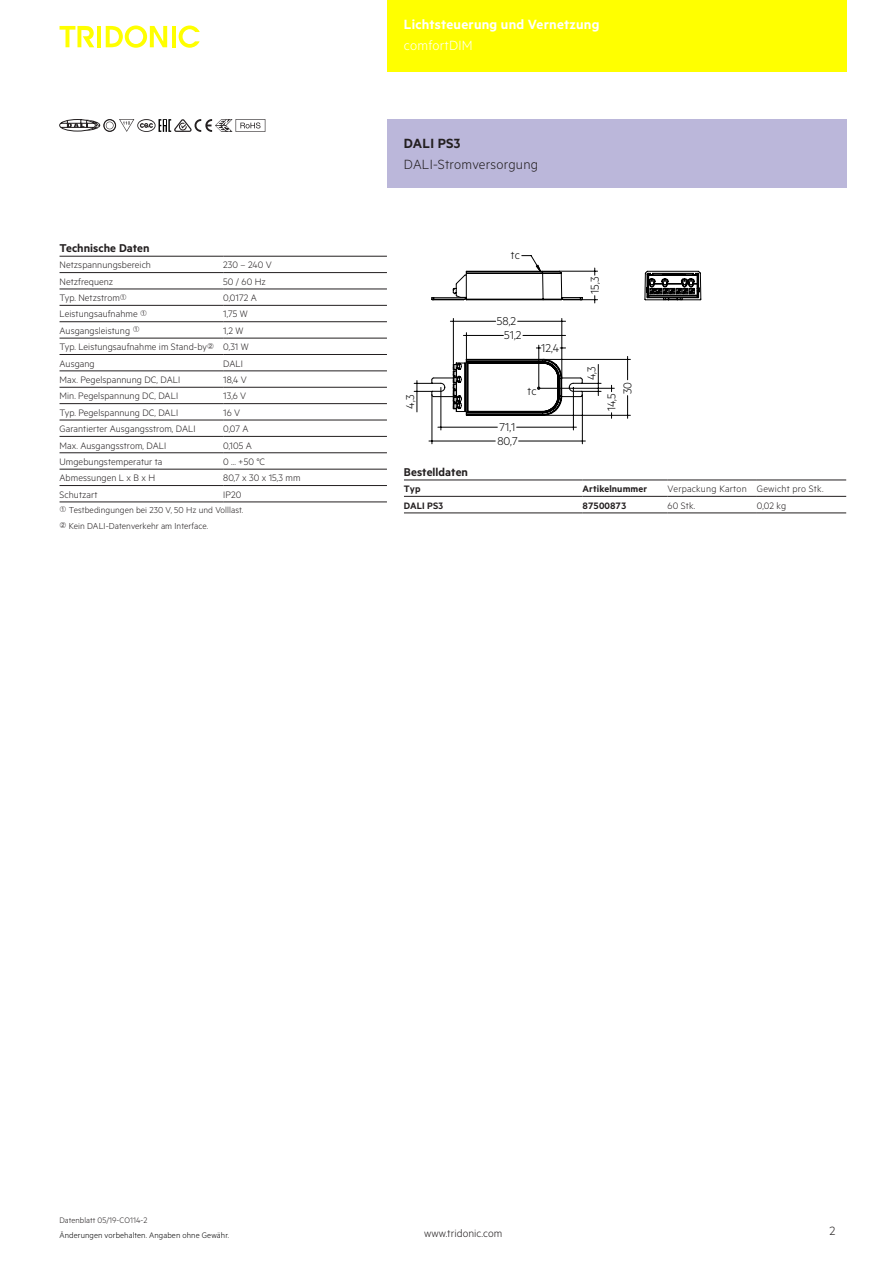
<style>
.page{position:relative;width:893px;height:1263px;background:#fff}
.page>*{position:absolute;margin:0;border:0;box-sizing:border-box;transform-origin:0 0}
.t1{font:15px "Tridonic Metric Print Semi";letter-spacing:.015em;color:#fff}
.t2{font:15px "Tridonic Metric Print Light";letter-spacing:.015em;color:#231f20}
.t3{font:15px "Tridonic Metric Print Light";letter-spacing:.015em;color:#fff}
.t4{font:15px "Tridonic Metric Print Semi";letter-spacing:.015em;color:#231f20}
.t5{font:13.5px "Tridonic Metric Print Light";color:#231f20}
.t6{font:12.75px/16px "Tridonic Metric Print Light";color:#000001}
.t7{font:12.75px "Tridonic Metric Print Semi";letter-spacing:.005em;color:#231f20}
.t8{font:12px "Tridonic Metric Print Light";letter-spacing:.005em;color:#231f20}
.t9{font:10.5px "Tridonic Metric Print Light";letter-spacing:.005em;color:#231f20}
.t10{font:10.5px "Tridonic Metric Print Semi";letter-spacing:.01em;color:#231f20}
.t11{font:9.75px/15.8px "Tridonic Metric Print Light";letter-spacing:.005em;color:#231f20}
.t12{font:9px "Tridonic Metric Print Light";letter-spacing:.01em;color:#000}
.t13{font:9px "Tridonic Metric Print Light";letter-spacing:.005em;color:#231f20}
</style>
<div class="page">
<div style="left:387px;top:0;width:459px;height:72px;background:#ff0"></div>
<hr style="left:97px;top:26px;width:4px;height:21px;background:#ff0">
<svg style="left:106px;top:26px;width:61px;height:22px"></svg>
<hr style="left:172px;top:26px;width:3px;height:21px;background:#ff0">
<svg style="left:179px;top:26px;width:21px;height:22px"></svg>
<svg style="left:60px;top:26px;width:34px;height:21px"></svg>
<svg style="left:60px;top:119px;width:205px;height:13px"></svg>
<hr style="left:60px;top:256px;width:163px;height:1px;background:#231f20">
<hr style="left:223px;top:256px;width:164px;height:1px;background:#231f20">
<hr style="left:60px;top:272px;width:163px;height:1px;background:#231f20">
<hr style="left:223px;top:272px;width:164px;height:1px;background:#231f20">
<hr style="left:60px;top:289px;width:163px;height:1px;background:#231f20">
<hr style="left:60px;top:305px;width:163px;height:1px;background:#231f20">
<hr style="left:60px;top:321px;width:163px;height:1px;background:#231f20">
<hr style="left:223px;top:289px;width:164px;height:1px;background:#231f20">
<hr style="left:223px;top:305px;width:164px;height:1px;background:#231f20">
<hr style="left:223px;top:321px;width:164px;height:1px;background:#231f20">
<hr style="left:60px;top:338px;width:163px;height:1px;background:#231f20">
<hr style="left:223px;top:338px;width:164px;height:1px;background:#231f20">
<hr style="left:60px;top:354px;width:163px;height:1px;background:#231f20">
<hr style="left:60px;top:371px;width:163px;height:1px;background:#231f20">
<hr style="left:60px;top:387px;width:163px;height:1px;background:#231f20">
<hr style="left:60px;top:403px;width:163px;height:1px;background:#231f20">
<hr style="left:223px;top:354px;width:164px;height:1px;background:#231f20">
<hr style="left:223px;top:371px;width:164px;height:1px;background:#231f20">
<hr style="left:223px;top:387px;width:164px;height:1px;background:#231f20">
<hr style="left:223px;top:403px;width:164px;height:1px;background:#231f20">
<hr style="left:60px;top:420px;width:163px;height:1px;background:#231f20">
<hr style="left:60px;top:436px;width:163px;height:1px;background:#231f20">
<hr style="left:60px;top:452px;width:163px;height:1px;background:#231f20">
<hr style="left:60px;top:469px;width:163px;height:1px;background:#231f20">
<hr style="left:223px;top:469px;width:164px;height:1px;background:#231f20">
<hr style="left:60px;top:485px;width:163px;height:1px;background:#231f20">
<hr style="left:223px;top:485px;width:164px;height:1px;background:#231f20">
<hr style="left:223px;top:420px;width:164px;height:1px;background:#231f20">
<hr style="left:223px;top:436px;width:164px;height:1px;background:#231f20">
<hr style="left:223px;top:452px;width:164px;height:1px;background:#231f20">
<hr style="left:60px;top:501px;width:163px;height:1px;background:#231f20">
<hr style="left:223px;top:501px;width:164px;height:1px;background:#231f20">
<div style="left:387px;top:119px;width:459px;height:68px;background:#bbb7da"></div>
<hr style="left:519px;top:441px;width:66px;height:1px;background:#000">
<hr style="left:429px;top:441px;width:66px;height:1px;background:#000">
<hr style="left:517px;top:427px;width:59px;height:1px;background:#000">
<hr style="left:438px;top:427px;width:59px;height:1px;background:#000">
<hr style="left:432px;top:395px;width:1px;height:49px;background:#000">
<hr style="left:441px;top:387px;width:1px;height:43px;background:#000">
<hr style="left:573px;top:387px;width:1px;height:43px;background:#000">
<hr style="left:582px;top:395px;width:1px;height:49px;background:#000">
<svg style="left:414px;top:255px;width:287px;height:163px"></svg>
<hr style="left:404px;top:496px;width:179px;height:1px;background:#231f20">
<hr style="left:583px;top:496px;width:85px;height:1px;background:#231f20">
<hr style="left:668px;top:496px;width:89px;height:1px;background:#231f20">
<hr style="left:757px;top:496px;width:89px;height:1px;background:#231f20">
<hr style="left:404px;top:512px;width:179px;height:1px;background:#231f20">
<hr style="left:583px;top:512px;width:85px;height:1px;background:#231f20">
<hr style="left:668px;top:512px;width:89px;height:1px;background:#231f20">
<hr style="left:757px;top:512px;width:89px;height:1px;background:#231f20">
<hr style="left:404px;top:480px;width:179px;height:1px;background:#231f20">
<hr style="left:583px;top:480px;width:85px;height:1px;background:#231f20">
<hr style="left:668px;top:480px;width:89px;height:1px;background:#231f20">
<hr style="left:757px;top:480px;width:89px;height:1px;background:#231f20">
<h1 class="t1" style="left:404px;top:19px;width:197px">Lichtsteuerung und Vernetzung</h1>
<h1 class="t3" style="left:404px;top:36px;width:70px">comfortDIM</h1>
<p class="t7" style="left:60px;top:244px;width:91px">Technische Daten</p>
<p class="t9" style="left:60px;top:261px;width:93px">Netzspannungsbereich</p>
<p class="t9" style="left:223px;top:261px;width:50px">230 – 240 V</p>
<p class="t9" style="left:60px;top:278px;width:55px">Netzfrequenz</p>
<p class="t9" style="left:223px;top:278px;width:44px">50 / 60 Hz</p>
<p class="t9" style="left:60px;top:294px;width:62px">Typ. Netzstrom</p>
<p class="t9" style="left:223px;top:294px;width:35px">0,0172 A</p>
<p class="t9" style="left:60px;top:311px;width:80px">Leistungsaufnahme</p>
<p class="t9" style="left:223px;top:311px;width:26px">1,75 W</p>
<p class="t9" style="left:60px;top:327px;width:72px">Ausgangsleistung</p>
<p class="t9" style="left:223px;top:327px;width:22px">1,2 W</p>
<p class="t9" style="left:60px;top:343px;width:149px">Typ. Leistungsaufnahme im Stand-by</p>
<p class="t9" style="left:223px;top:343px;width:27px">0,31 W</p>
<p class="t9" style="left:60px;top:360px;width:37px">Ausgang</p>
<p class="t9" style="left:223px;top:360px;width:21px">DALI</p>
<p class="t9" style="left:60px;top:376px;width:122px">Max. Pegelspannung DC, DALI</p>
<p class="t9" style="left:223px;top:376px;width:25px">18,4 V</p>
<p class="t9" style="left:60px;top:392px;width:120px">Min. Pegelspannung DC, DALI</p>
<p class="t9" style="left:223px;top:392px;width:25px">13,6 V</p>
<p class="t9" style="left:60px;top:409px;width:120px">Typ. Pegelspannung DC, DALI</p>
<p class="t9" style="left:223px;top:409px;width:19px">16 V</p>
<p class="t9" style="left:60px;top:425px;width:138px">Garantierter Ausgangsstrom, DALI</p>
<p class="t9" style="left:223px;top:425px;width:27px">0,07 A</p>
<p class="t9" style="left:60px;top:442px;width:108px">Max. Ausgangsstrom, DALI</p>
<p class="t9" style="left:223px;top:442px;width:30px">0,105 A</p>
<p class="t9" style="left:60px;top:458px;width:104px">Umgebungstemperatur ta</p>
<p class="t9" style="left:223px;top:458px;width:43px">0 ... +50 °C</p>
<p class="t9" style="left:60px;top:474px;width:97px">Abmessungen L x B x H</p>
<p class="t9" style="left:223px;top:474px;width:79px">80,7 x 30 x 15,3 mm</p>
<p class="t9" style="left:60px;top:491px;width:39px">Schutzart</p>
<p class="t9" style="left:223px;top:491px;width:20px">IP20</p>
<p class="t11" style="left:69px;top:503px;width:176px">Testbedingungen bei 230 V, 50 Hz und Volllast.<br>Kein DALI-Datenverkehr am Interface.</p>
<h1 class="t4" style="left:404px;top:138px;width:58px">DALI PS3</h1>
<h1 class="t2" style="left:404px;top:159px;width:136px">DALI-Stromversorgung</h1>
<p class="t6" style="left:403px;top:409px;width:15px;rotate:-90deg">4,3</p>
<p class="t6" style="left:511px;top:248px;width:10px">tc</p>
<p class="t6" style="left:497px;top:314px;width:21px">58,2</p>
<p class="t6" style="left:504px;top:328px;width:19px">51,2</p>
<p class="t6" style="left:541px;top:340px;width:19px">12,4</p>
<p class="t6" style="left:528px;top:384px;width:10px">tc</p>
<p class="t6" style="left:500px;top:420px;width:17px">71,1</p>
<p class="t6" style="left:497px;top:433px;width:22px">80,7</p>
<p class="t6" style="left:587px;top:294px;width:19px;rotate:-90deg">15,3</p>
<p class="t6" style="left:584px;top:380px;width:15px;rotate:-90deg">4,3</p>
<p class="t6" style="left:604px;top:394px;width:14px;text-indent:-17px;rotate:-90deg">14,5<br>30</p>
<p class="t7" style="left:404px;top:467px;width:66px">Bestelldaten</p>
<p class="t10" style="left:404px;top:485px;width:18px">Typ</p>
<p class="t10" style="left:583px;top:485px;width:66px">Artikelnummer</p>
<p class="t9" style="left:668px;top:485px;width:157px">Verpackung Karton Gewicht pro Stk.</p>
<p class="t10" style="left:404px;top:502px;width:41px">DALI PS3</p>
<p class="t10" style="left:583px;top:502px;width:46px">87500873</p>
<p class="t9" style="left:668px;top:502px;width:29px">60 Stk.</p>
<p class="t9" style="left:757px;top:502px;width:31px">0,02 kg</p>
<p class="t13" style="left:60px;top:1217px;width:89px">Datenblatt 05/19-CO114-2</p>
<p class="t12" style="left:60px;top:1231px;width:171px">Änderungen vorbehalten. Angaben ohne Gewähr.</p>
<p class="t8" style="left:424px;top:1226px;width:80px">www.tridonic.com</p>
<p class="t5" style="left:829px;top:1226px;width:7px">2</p>
</div>
